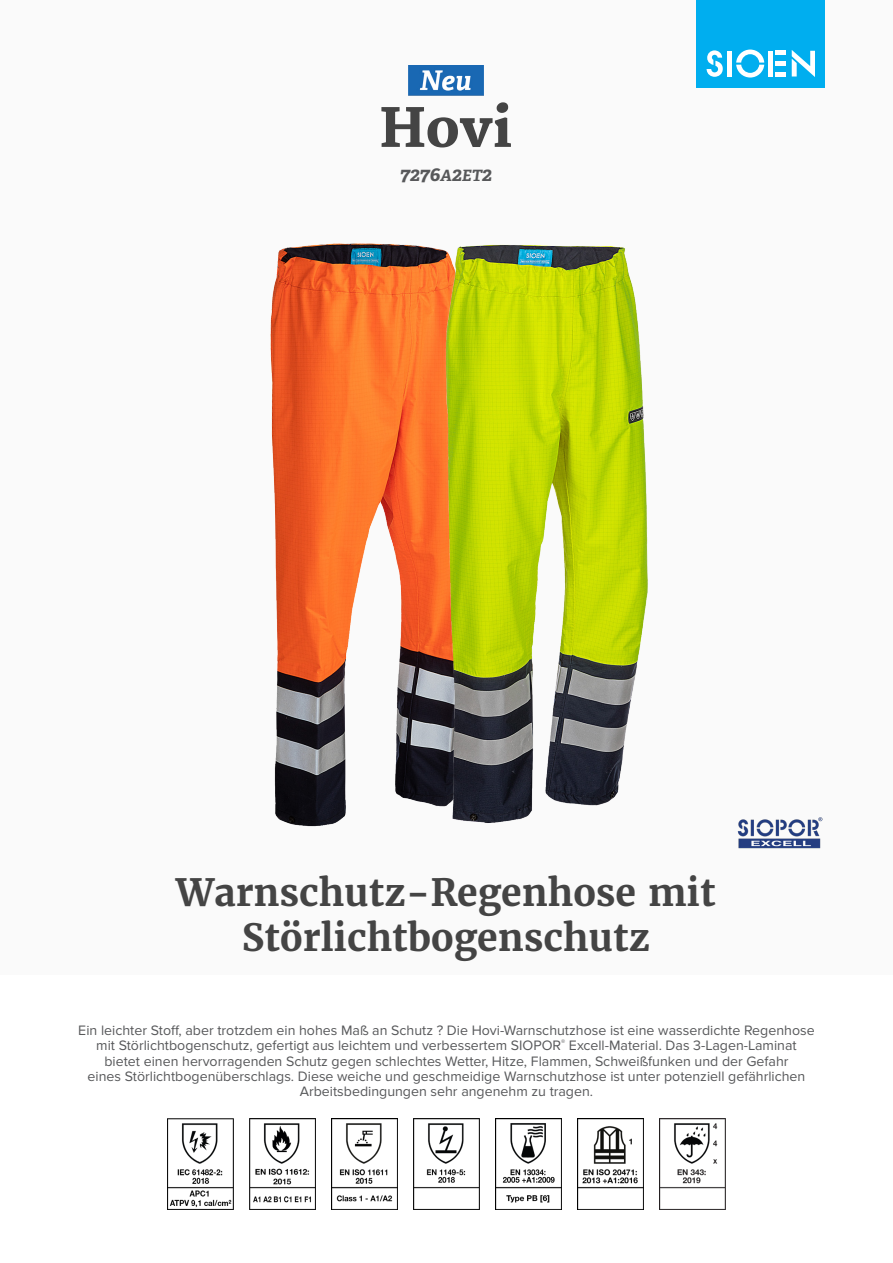
<style>
.page{position:relative;width:893px;height:1263px;background:#fff}
.page>*{position:absolute;margin:0;border:0;box-sizing:border-box;transform-origin:0 0}
.product_name{font:800 52.5px "Merriweather";color:#444}
.product_h2{font:700 37.5px/45px "Merriweather";color:#444;text-align:center}
.product_ref{font:italic 700 19.5px "Adelle";color:#57585a}
.product_description{font:14.25px/15.3px "Proxima Nova";color:#57585a;text-align:center}
.s1{font-size:15.6px}
</style>
<div class="page">
<div style="left:0;top:0;width:893px;height:974px;background:#fafafa"></div>
<div style="left:697px;top:0;width:128px;height:88px;background:#00aeef"></div>
<svg style="left:707px;top:50px;width:16px;height:27px"></svg>
<svg style="left:736px;top:50px;width:28px;height:28px"></svg>
<div style="left:727px;top:51px;width:5px;height:26px;background:#fff"></div>
<div style="left:768px;top:51px;width:5px;height:26px;background:#fff"></div>
<div style="left:775px;top:72px;width:11px;height:5px;background:#fff"></div>
<div style="left:775px;top:61px;width:11px;height:5px;background:#fff"></div>
<hr style="left:775px;top:51px;width:11px;height:4px;background:#fff">
<svg style="left:792px;top:50px;width:23px;height:27px"></svg>
<img style="left:783px;top:817px;width:40px;height:32px">
<img style="left:167px;top:1118px;width:66px;height:92px">
<img style="left:249px;top:1118px;width:66px;height:92px">
<img style="left:331px;top:1118px;width:66px;height:92px">
<img style="left:413px;top:1118px;width:67px;height:92px">
<img style="left:495px;top:1118px;width:67px;height:92px">
<img style="left:577px;top:1118px;width:67px;height:92px">
<img style="left:659px;top:1118px;width:67px;height:92px">
<img style="left:270px;top:247px;width:28px;height:579px">
<img style="left:298px;top:243px;width:485px;height:606px">
<img style="left:408px;top:65px;width:75px;height:31px">
<p class="product_name" style="left:380px;top:98px;width:133px">Hovi</p>
<p class="product_ref" style="left:400px;top:162px;width:94px">7276<span class="s1">A</span>2<span class="s1">ET</span>2</p>
<p class="product_h2" style="left:176px;top:869px;width:541px">Warnschutz-Regenhose mit<br>Störlichtbogenschutz</p>
<p class="product_description" style="left:78px;top:1023px;width:738px">Ein leichter Stoff, aber trotzdem ein hohes Maß an Schutz ? Die Hovi-Warnschutzhose ist eine wasserdichte Regenhose mit Störlichtbogenschutz, gefertigt aus leichtem und verbessertem SIOPOR<sup>®</sup> Excell-Material. Das 3-Lagen-Laminat bietet einen hervorragenden Schutz gegen schlechtes Wetter, Hitze, Flammen, Schweißfunken und der Gefahr<br>eines Störlichtbogenüberschlags. Diese weiche und geschmeidige Warnschutzhose ist unter potenziell gefährlichen Arbeitsbedingungen sehr angenehm zu tragen.</p>
</div>
